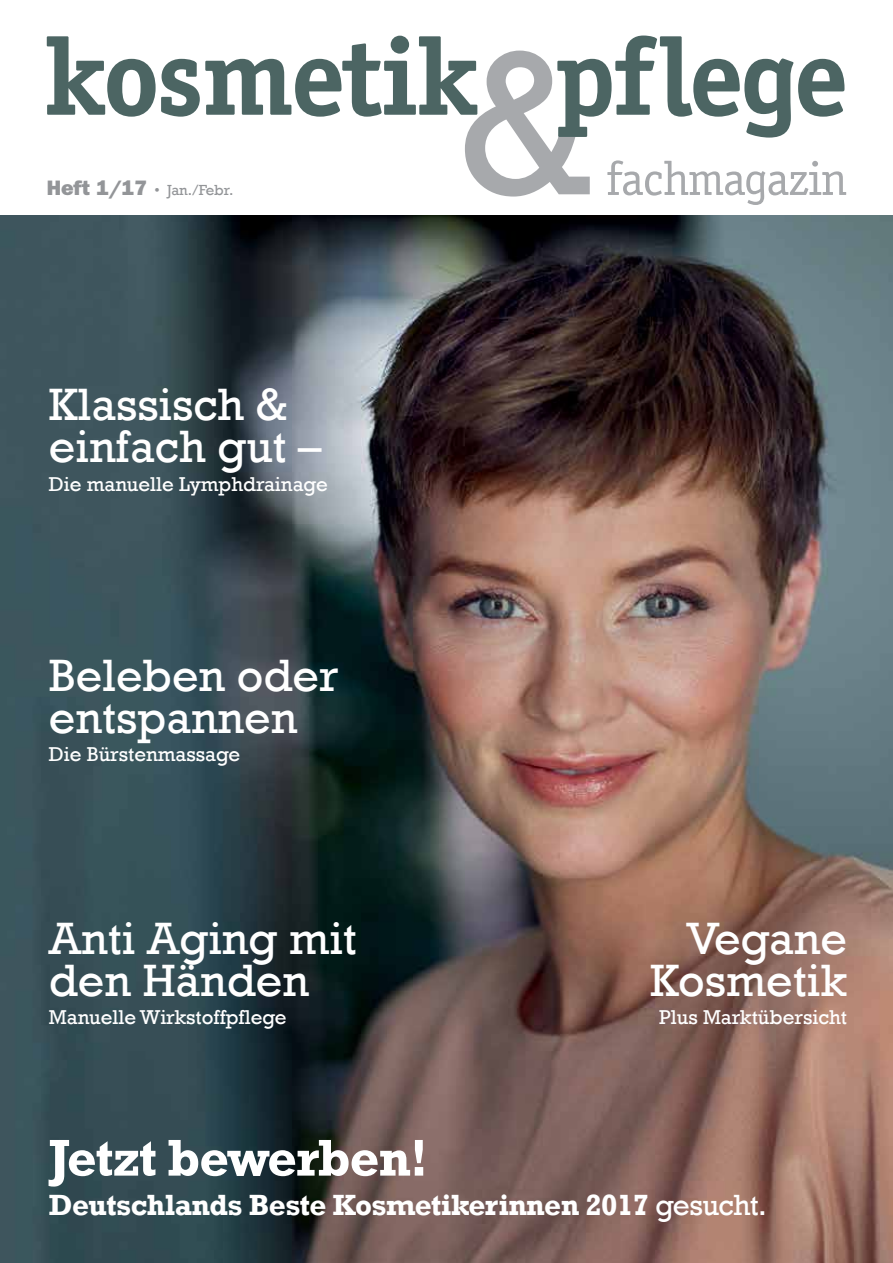
<style>
.page{position:relative;width:893px;height:1263px;background:#fff}
.page>*{position:absolute;margin:0;border:0;box-sizing:border-box;transform-origin:0 0}
.t1{font:700 52.5px "Rockwell";letter-spacing:-.02em;color:#fff}
.t2{font:46.5px/42px "Rockwell";color:#fff}
.t3{font:700 30px "Rockwell";letter-spacing:-.02em;color:#fff}
.t4{font:20.55px "Rockwell";color:#fff}
.t5{font:15px "Rockwell";letter-spacing:-.015em;color:#939598}
.s1{font-family:"Franklin Gothic";font-weight:800;font-size:21px}
.s2{font-weight:400}
</style>
<div class="page">
<img style="left:0;top:215px;width:893px;height:1048px">
<svg style="left:47px;top:36px;width:799px;height:169px"></svg>
<p class="t5" style="left:47px;top:182px;width:188px"><span class="s1">Heft 1/17</span> • Jan./Febr.</p>
<h2 class="t2" style="left:49px;top:384px;width:274px">Klassisch &amp; einfach gut –</h2>
<p class="t4" style="left:49px;top:472px;width:280px">Die manuelle Lymphdrainage</p>
<h2 class="t2" style="left:49px;top:655px;width:291px">Beleben oder entspannen</h2>
<p class="t4" style="left:49px;top:743px;width:193px">Die Bürstenmassage</p>
<h2 class="t2" style="left:49px;top:918px;width:310px">Anti Aging mit den Händen</h2>
<p class="t4" style="left:49px;top:1006px;width:239px">Manuelle Wirkstoffpflege</p>
<h2 class="t2" style="left:650px;top:918px;width:198px;text-align:right">Vegane<br>Kosmetik</h2>
<p class="t4" style="left:659px;top:1006px;width:189px">Plus Marktübersicht</p>
<h1 class="t1" style="left:49px;top:1126px;width:381px">Jetzt bewerben!</h1>
<h3 class="t3" style="left:49px;top:1186px;width:719px">Deutschlands Beste Kosmetikerinnen 2017 <span class="s2">gesucht.</span></h3>
</div>
